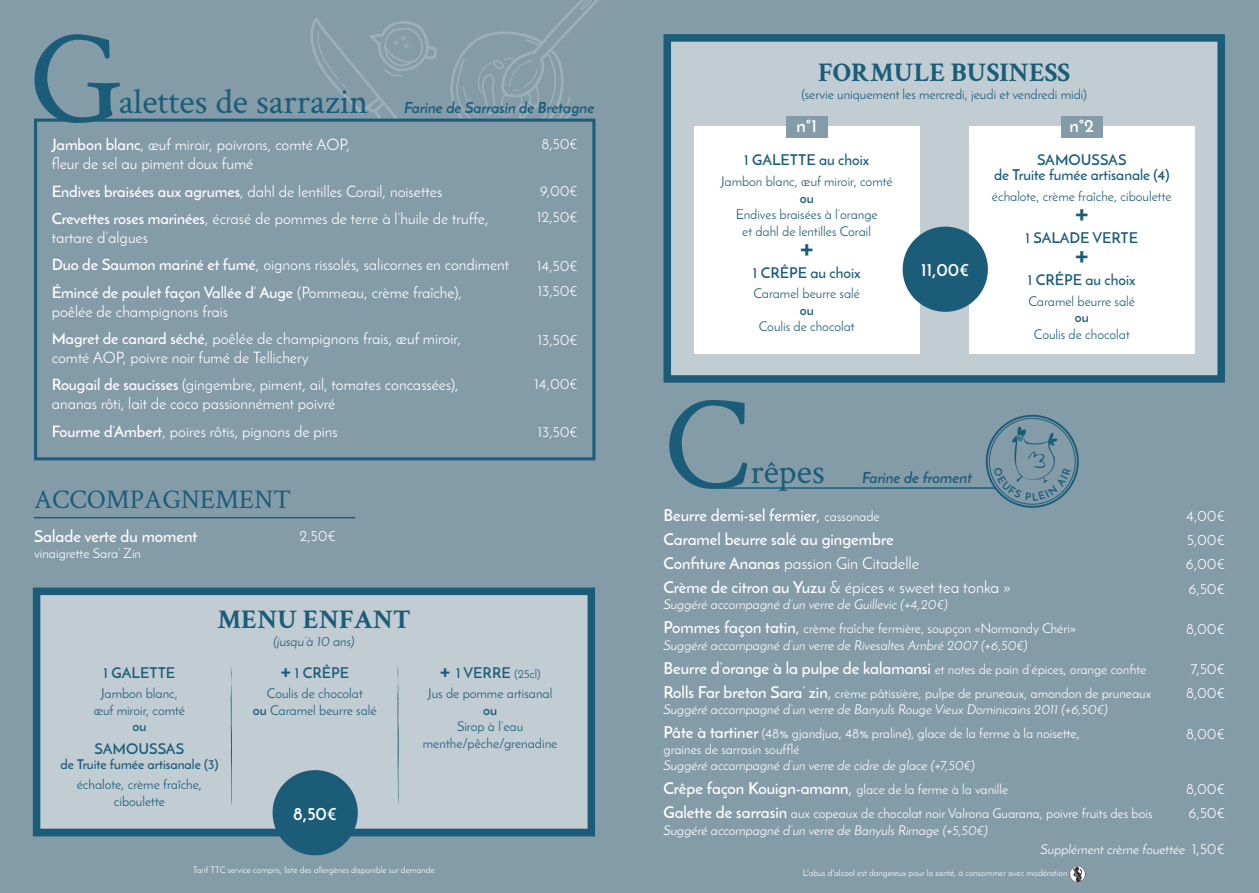
<style>
.page{position:relative;width:1259px;height:893px;background:#fff}
.page>*{position:absolute;margin:0;border:0;box-sizing:border-box;transform-origin:0 0}
.t1{font:135px "Crimson Text";color:#1b5d79}
.t2{font:36px "Crimson Text";color:#1b5d79}
.t3{font:600 31.5px "Josefin Sans";color:#1b5d79}
.t4{font:700 27px "Crimson Text";color:#1b5d79}
.t5{font:27px "Crimson Text";color:#1b5d79}
.t6{font:700 18px "Josefin Sans";color:#fff}
.t7{font:600 16.5px/24px "Josefin Sans";color:#fff}
.t8{font:15.75px/27.5px "Josefin Sans";color:#fff}
.t9{font:600 15px/15px "Josefin Sans";color:#1b5d79;text-align:center}
.t10{font:15px/24.2px "Josefin Sans";color:#fff}
.t11{font:italic 700 15px "Josefin Sans";color:#1b5d79}
.t12{font:13.5px/24px "Josefin Sans";color:#fff}
.t13{font:13.5px/16.5px "Josefin Sans";color:#1b5d79;text-align:center}
.t14{font:italic 13.5px/24px "Josefin Sans";color:#fff}
.t15{font:600 13.5px "Josefin Sans";color:#1b5d79}
.t16{font:italic 13.5px "Josefin Sans";color:#1b5d79}
.t17{font:700 13.5px "Josefin Sans";color:#1b5d79}
.t18{font:9px "Josefin Sans";color:#fff}
.s1{font-weight:600}
.s2{font-size:24px}
.s3{font-weight:700}
.s4{font-weight:400;font-size:12px}
.s5{font-weight:400}
.s6{font-weight:400;font-size:13.5px}
.s7{font-weight:600;font-style:normal;font-size:16.5px}
.s8{font-style:normal;font-size:16.5px}
.s9{font-style:normal}
.s10{font-style:italic}
.s11{font-weight:600;font-size:16.5px}
.s12{font-size:16.5px}
.s13{font-style:normal;font-size:15px}
</style>
<div class="page">
<div style="left:0;top:0;width:638px;height:893px;background:#849ba8"></div>
<hr style="left:34px;top:517px;width:321px;height:1px;background:#1b5d79">
<svg style="left:310px;top:0;width:289px;height:284px"></svg>
<div style="left:34px;top:119px;width:561px;height:341px;background:#849ba8;border:3px solid #1b5d79"></div>
<svg style="left:32px;top:587px;width:563px;height:253px;background:#b1c1ca"></svg>
<div style="left:272px;top:770px;width:86px;height:85px;background:#1b5d79;border-radius:50%"></div>
<svg style="left:397px;top:665px;width:2px;height:140px"></svg>
<svg style="left:231px;top:666px;width:1px;height:141px"></svg>
<div style="left:621px;top:0;width:638px;height:893px;background:#849ba8"></div>
<hr style="left:711px;top:487px;width:284px;height:2px;background:#1b5d79">
<svg style="left:663px;top:34px;width:562px;height:349px;background:#a8bbc5"></svg>
<img style="left:1069px;top:866px;width:16px;height:16px">
<div style="left:985px;top:415px;width:93px;height:93px;border:2px solid #1b5d79;border-radius:50%"></div>
<div style="left:694px;top:127px;width:225px;height:227px;background:#fff"></div>
<div style="left:969px;top:127px;width:225px;height:227px;background:#fff"></div>
<div style="left:902px;top:227px;width:86px;height:85px;background:#1b5d79;border-radius:50%"></div>
<div style="left:786px;top:116px;width:41px;height:21px;background:#849ba8"></div>
<div style="left:1061px;top:116px;width:41px;height:21px;background:#849ba8"></div>
<svg style="left:993px;top:426px;width:78px;height:75px"></svg>
<h1 class="t1" style="left:29px;top:-13px;width:96px">G</h1>
<h2 class="t2" style="left:119px;top:77px;width:251px">alettes de sarrazin</h2>
<p class="t8" style="left:52px;top:135px;width:300px;line-height:18.9px"><span class="s1">Jambon blanc</span>, œuf miroir, poivrons, comté AOP, fleur de sel au piment doux fumé</p>
<p class="t8" style="left:52px;top:177px;width:438px"><span class="s1">Endives braisées aux agrumes</span>, dahl de lentilles Corail, noisettes<br><span class="s1">Crevettes roses marinées</span>, écrasé de pommes de terre à l’huile de truffe,</p>
<p class="t8" style="left:52px;top:224px;width:459px">tartare d’algues<br><span class="s1">Duo de Saumon mariné et fumé</span>, oignons rissolés, salicornes en condiment<br><span class="s1">Émincé de poulet façon Vallée d’ Auge</span> (Pommeau, crème fraîche),</p>
<p class="t8" style="left:52px;top:297px;width:411px">poêlée de champignons frais<br><span class="s1">Magret de canard séché</span>, poêlée de champignons frais, œuf miroir,</p>
<p class="t8" style="left:52px;top:344px;width:408px">comté AOP, poivre noir fumé de Tellichery<br><span class="s1">Rougail de saucisses</span> (gingembre, piment, ail, tomates concassées),</p>
<p class="t8" style="left:52px;top:390px;width:288px">ananas rôti, lait de coco passionnément poivré<br><span class="s1">Fourme d’Ambert</span>, poires rôtis, pignons de pins</p>
<p class="t11" style="left:404px;top:99px;width:192px">Farine de Sarrasin de Bretagne</p>
<p class="t10" style="left:541px;top:131px;width:38px">8,50€</p>
<p class="t10" style="left:537px;top:178px;width:42px;line-height:25.2px">9,00€<br>12,50€</p>
<p class="t10" style="left:537px;top:253px;width:42px;line-height:25.2px">14,50€<br>13,50€</p>
<p class="t10" style="left:538px;top:327px;width:41px">13,50€</p>
<p class="t10" style="left:534px;top:372px;width:45px">14,00€</p>
<p class="t10" style="left:538px;top:419px;width:41px">13,50€</p>
<h3 class="t5" style="left:34px;top:480px;width:258px">ACCOMPAGNEMENT</h3>
<p class="t7" style="left:34px;top:524px;width:165px">Salade verte du moment</p>
<p class="t12" style="left:34px;top:541px;width:109px">vinaigrette Sara’ Zin</p>
<p class="t10" style="left:299px;top:524px;width:38px">2,50€</p>
<h3 class="t4" style="left:217px;top:603px;width:195px">MENU ENFANT</h3>
<p class="t16" style="left:273px;top:633px;width:83px">(jusqu’à 10 ans)</p>
<p class="t9" style="left:104px;top:665px;width:73px">1 GALETTE</p>
<p class="t13" style="left:94px;top:685px;width:93px">Jambon blanc, œuf miroir, comté</p>
<p class="t17" style="left:132px;top:718px;width:15px">ou</p>
<p class="t9" style="left:95px;top:741px;width:91px">SAMOUSSAS</p>
<p class="t15" style="left:60px;top:755px;width:159px">de Truite fumée artisanale (3)</p>
<p class="t13" style="left:77px;top:776px;width:127px">échalote, crème fraîche, ciboulette</p>
<p class="t9" style="left:280px;top:665px;width:70px"><span class="s2">+</span> 1 CRÊPE</p>
<p class="t13" style="left:253px;top:685px;width:125px">Coulis de chocolat<br><span class="s3">ou</span> Caramel beurre salé</p>
<p class="t6" style="left:293px;top:802px;width:45px">8,50€</p>
<p class="t9" style="left:440px;top:665px;width:102px"><span class="s2">+</span> 1 VERRE <span class="s4">(25cl)</span></p>
<p class="t13" style="left:428px;top:685px;width:126px">Jus de pomme artisanal</p>
<p class="t17" style="left:483px;top:701px;width:15px">ou</p>
<p class="t13" style="left:423px;top:718px;width:136px">Sirop à l’eau menthe/pêche/grenadine</p>
<p class="t18" style="left:193px;top:864px;width:245px">Tarif TTC service compris, liste des allergènes disponible sur demande.</p>
<h3 class="t4" style="left:818px;top:56px;width:254px">FORMULE BUSINESS</h3>
<p class="t13" style="left:801px;top:86px;width:287px">(servie uniquement les mercredi, jeudi et vendredi midi)</p>
<p class="t6" style="left:796px;top:115px;width:22px">n°1</p>
<p class="t6" style="left:1069px;top:115px;width:26px">n°2</p>
<p class="t9" style="left:744px;top:153px;width:127px">1 GALETTE au choix</p>
<p class="t13" style="left:721px;top:173px;width:173px">Jambon blanc, œuf miroir, comté</p>
<p class="t17" style="left:799px;top:189px;width:15px">ou</p>
<p class="t13" style="left:735px;top:206px;width:144px">Endives braisées à l’orange et dahl de lentilles Corail</p>
<h3 class="t3" style="left:799px;top:226px;width:16px">+</h3>
<p class="t9" style="left:753px;top:265px;width:109px">1 CRÊPE au choix</p>
<p class="t13" style="left:753px;top:285px;width:108px">Caramel beurre salé</p>
<p class="t17" style="left:799px;top:302px;width:15px">ou</p>
<p class="t13" style="left:759px;top:318px;width:97px">Coulis de chocolat</p>
<p class="t6" style="left:921px;top:258px;width:49px">11,00€</p>
<p class="t9" style="left:994px;top:152px;width:177px">SAMOUSSAS<br>de Truite fumée artisanale (4)</p>
<p class="t13" style="left:992px;top:188px;width:181px">échalote, crème fraîche, ciboulette</p>
<h3 class="t3" style="left:1074px;top:191px;width:16px">+</h3>
<p class="t9" style="left:1025px;top:230px;width:114px">1 SALADE VERTE</p>
<h3 class="t3" style="left:1074px;top:233px;width:16px">+</h3>
<p class="t9" style="left:1028px;top:272px;width:109px">1 CRÊPE au choix</p>
<p class="t13" style="left:1028px;top:292px;width:108px">Caramel beurre salé</p>
<p class="t17" style="left:1074px;top:309px;width:15px">ou</p>
<p class="t13" style="left:1034px;top:325px;width:97px">Coulis de chocolat</p>
<h1 class="t1" style="left:663px;top:353px;width:88px">C</h1>
<h2 class="t2" style="left:750px;top:447px;width:76px">rêpes</h2>
<p class="t11" style="left:862px;top:469px;width:112px">Farine de froment</p>
<p class="t7" style="left:663px;top:503px;width:349px">Beurre demi-sel fermier<span class="s5">,</span> <span class="s6">cassonade<br></span>Caramel beurre salé au gingembre<br>Confiture Ananas <span class="s5">passion Gin Citadelle<br></span>Crème de citron au Yuzu <span class="s5">&amp; épices « sweet tea tonka »</span></p>
<p class="t14" style="left:663px;top:592px;width:414px">Suggéré accompagné d’un verre de Guillevic (+4,20€)<br><span class="s7">Pommes façon tatin</span><span class="s8">,</span> <span class="s9">crème fraîche fermière, soupçon «Normandy Chéri»</span></p>
<p class="t12" style="left:663px;top:633px;width:489px"><span class="s10">Suggéré accompagné d’un verre de Rivesaltes Ambré 2007 (+6,50€)<br></span><span class="s11">Beurre d’orange à la pulpe de kalamansi</span> et notes de pain d’épices, orange confite<br><span class="s11">Rolls Far breton Sara’ zin</span><span class="s12">,</span> crème pâtissière, pulpe de pruneaux, amondon de pruneaux</p>
<p class="t14" style="left:663px;top:697px;width:446px">Suggéré accompagné d’un verre de Banyuls Rouge Vieux Dominicains 2011 (+6,50€)<br><span class="s7">Pâte à tartiner</span> <span class="s9">(48% gjandjua, 48% praliné), glace de la ferme à la noisette,</span></p>
<p class="t12" style="left:663px;top:737px;width:138px">graines de sarrasin soufflé</p>
<p class="t12" style="left:663px;top:753px;width:490px"><span class="s10">Suggéré accompagné d’un verre de cidre de glace (+7,50€)<br></span><span class="s11">Crêpe façon Kouign-amann</span><span class="s12">,</span> glace de la ferme à la vanille<br><span class="s11">Galette de sarrasin</span> aux copeaux de chocolat noir Valrona Guarana, poivre fruits des bois</p>
<p class="t14" style="left:663px;top:818px;width:326px">Suggéré accompagné d’un verre de Banyuls Rimage (+5,50€)</p>
<p class="t14" style="left:1040px;top:837px;width:186px">Supplément crème fouettée <span class="s13">1,50€</span></p>
<p class="t10" style="left:1186px;top:504px;width:40px;text-align:justify">4,00€ 5,00€ 6,00€ 6,50€</p>
<p class="t10" style="left:1186px;top:616px;width:40px">8,00€</p>
<p class="t10" style="left:1186px;top:657px;width:40px;line-height:23.7px;text-align:center">7,50€<br>8,00€</p>
<p class="t10" style="left:1186px;top:722px;width:40px">8,00€</p>
<p class="t10" style="left:1186px;top:777px;width:40px;line-height:23.7px">8,00€<br>6,50€</p>
<p class="t18" style="left:803px;top:867px;width:266px">L'abus d'alcool est dangereux pour la santé, à consommer avec modération</p>
</div>
